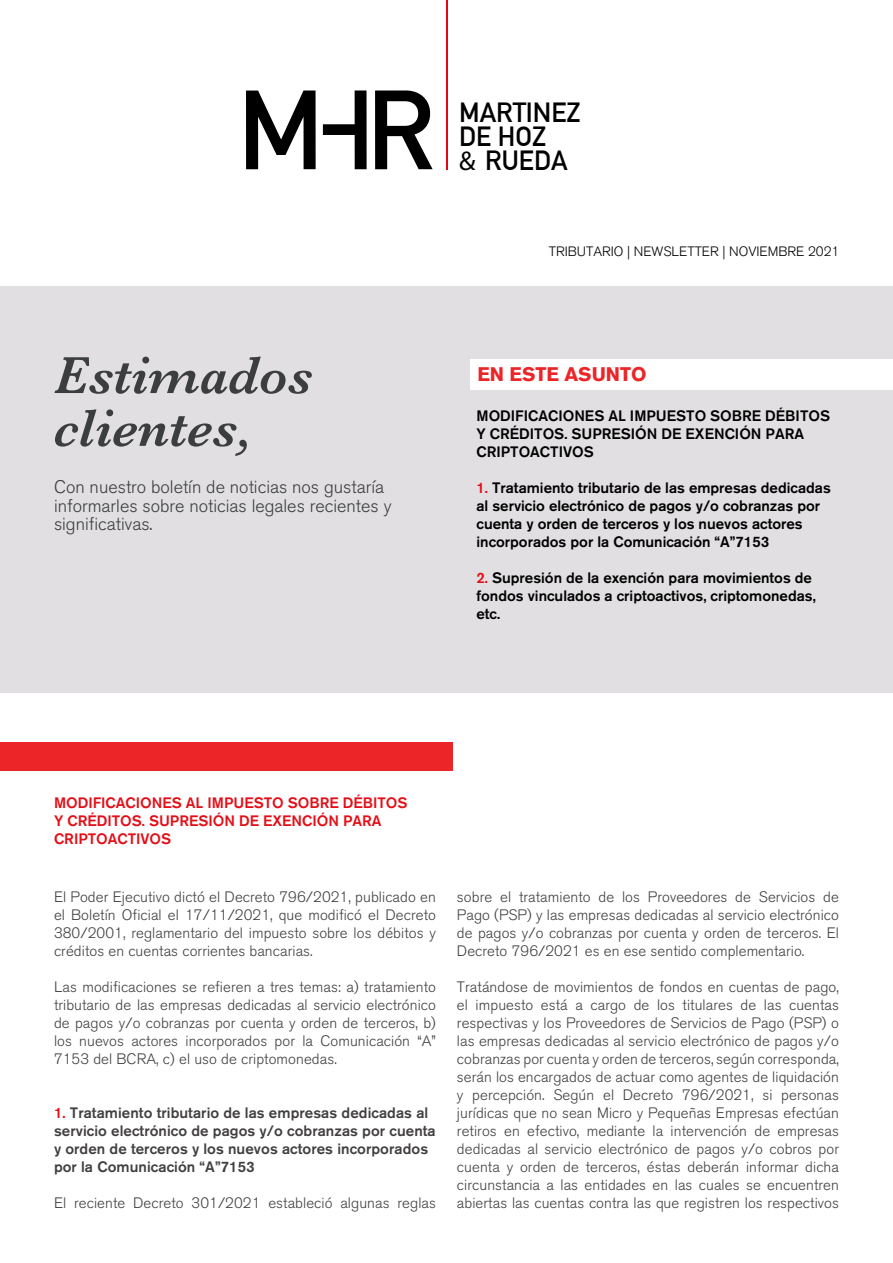
<style>
.page{position:relative;width:893px;height:1263px;background:#fff}
.page>*{position:absolute;margin:0;border:0;box-sizing:border-box;transform-origin:0 0}
.t1{font:italic 600 54px "Baskerville";color:#3b3d3f}
.t2{font:700 27.15px/23.9px "DIN Alternate";color:#000}
.t3{font:700 19.5px "Akzidenz Grotesk BE";color:#ec2528}
.t4{font:300 18px "Akzidenz Grotesk BE";color:#3b3d3f}
.t5{font:300 15px/18px "Akzidenz Grotesk BE";letter-spacing:.005em;color:#423f41;text-align:justify}
.t6{font:500 15px/18px "Akzidenz Grotesk BE";color:#000}
.t7{font:500 15px/18px "Akzidenz Grotesk BE";letter-spacing:.005em;color:#423f41}
.t8{font:500 15px/18px "Akzidenz Grotesk BE";color:#e30f18}
.t9{font:300 13.5px "Akzidenz Grotesk BE";color:#000}
.s1{font-family:"Myriad Pro";font-weight:400}
.s2{color:#e30f18}
</style>
<div class="page">
<hr style="left:446px;top:0;width:2px;height:169px;background:#e30613">
<svg style="left:323px;top:90px;width:44px;height:79px"></svg>
<svg style="left:375px;top:90px;width:58px;height:79px"></svg>
<svg style="left:246px;top:90px;width:70px;height:79px"></svg>
<div style="left:0;top:286px;width:893px;height:407px;background:#e1dfe1"></div>
<div style="left:471px;top:359px;width:422px;height:31px;background:#fff"></div>
<div style="left:0;top:742px;width:453px;height:29px;background:#ec2528"></div>
<p class="t1" style="left:54px;top:339px;width:260px">Estimados</p>
<p class="t1" style="left:54px;top:392px;width:200px">clientes,</p>
<p class="t4" style="left:54px;top:477px;width:332px">Con nuestro boletín de noticias nos gustaría</p>
<p class="t4" style="left:54px;top:495px;width:339px">informarles sobre noticias legales recientes y</p>
<p class="t4" style="left:54px;top:514px;width:100px">significativas.</p>
<h2 class="t2" style="left:459px;top:99px;width:123px">MARTINEZ<br>DE HOZ<br><span class="s1">&amp;</span> RUEDA</h2>
<p class="t9" style="left:549px;top:244px;width:292px">TRIBUTARIO | NEWSLETTER | NOVIEMBRE 2021</p>
<p class="t3" style="left:477px;top:363px;width:171px">EN ESTE ASUNTO</p>
<p class="t6" style="left:476px;top:407px;width:355px">MODIFICACIONES AL IMPUESTO SOBRE DÉBITOS<br>Y CRÉDITOS. SUPRESIÓN DE EXENCIÓN PARA<br>CRIPTOACTIVOS</p>
<p class="t6" style="left:476px;top:479px;width:356px"><span class="s2">1.</span> Tratamiento tributario de las empresas dedicadas al servicio electrónico de pagos y/o cobranzas por cuenta y orden de terceros y los nuevos actores incorporados por la Comunicación “A”7153</p>
<p class="t6" style="left:476px;top:569px;width:341px"><span class="s2">2.</span> Supresión de la exención para movimientos de fondos vinculados a criptoactivos, criptomonedas, etc.</p>
<p class="t8" style="left:54px;top:794px;width:355px">MODIFICACIONES AL IMPUESTO SOBRE DÉBITOS<br>Y CRÉDITOS. SUPRESIÓN DE EXENCIÓN PARA<br>CRIPTOACTIVOS</p>
<p class="t5" style="left:54px;top:888px;width:383px">El Poder Ejecutivo dictó el Decreto 796/2021, publicado en el Boletín Oficial el 17/11/2021, que modificó el Decreto 380/2001, reglamentario del impuesto sobre los débitos y créditos en cuentas corrientes bancarias.</p>
<p class="t5" style="left:54px;top:978px;width:384px">Las modificaciones se refieren a tres temas: a) tratamiento tributario de las empresas dedicadas al servicio electrónico de pagos y/o cobranzas por cuenta y orden de terceros, b) los nuevos actores incorporados por la Comunicación “A” 7153 del BCRA, c) el uso de criptomonedas.</p>
<p class="t7" style="left:54px;top:1104px;width:383px"><span class="s2">1.</span> Tratamiento tributario de las empresas dedicadas al servicio electrónico de pagos y/o cobranzas por cuenta y orden de terceros y los nuevos actores incorporados por la Comunicación “A”7153</p>
<p class="t5" style="left:54px;top:1194px;width:383px">El reciente Decreto 301/2021 estableció algunas reglas</p>
<p class="t5" style="left:457px;top:888px;width:383px">sobre el tratamiento de los Proveedores de Servicios de Pago (PSP) y las empresas dedicadas al servicio electrónico de pagos y/o cobranzas por cuenta y orden de terceros. El Decreto 796/2021 es en ese sentido complementario.</p>
<p class="t5" style="left:457px;top:978px;width:384px">Tratándose de movimientos de fondos en cuentas de pago, el impuesto está a cargo de los titulares de las cuentas respectivas y los Proveedores de Servicios de Pago (PSP) o las empresas dedicadas al servicio electrónico de pagos y/o cobranzas por cuenta y orden de terceros, según corresponda, serán los encargados de actuar como agentes de liquidación y percepción. Según el Decreto 796/2021, si personas jurídicas que no sean Micro y Pequeñas Empresas efectúan retiros en efectivo, mediante la intervención de empresas dedicadas al servicio electrónico de pagos y/o cobros por cuenta y orden de terceros, éstas deberán informar dicha circunstancia a las entidades en las cuales se encuentren abiertas las cuentas contra las que registren los respectivos</p>
</div>
